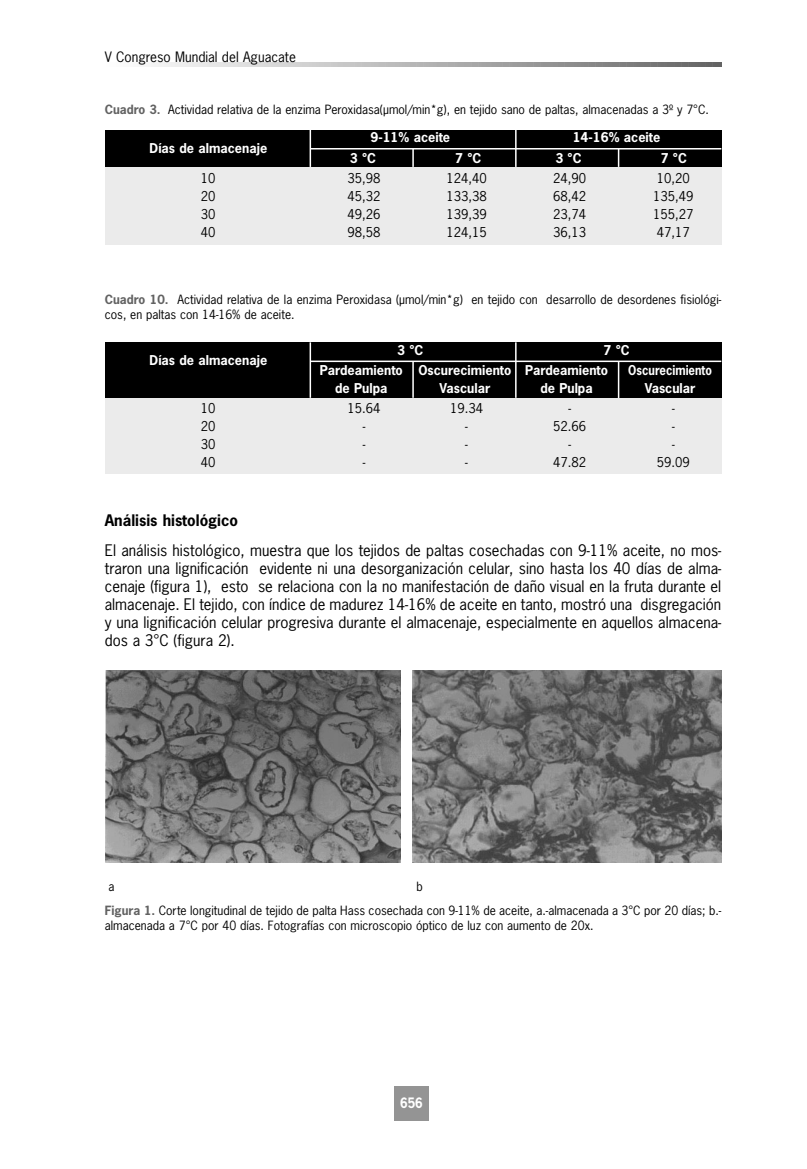
<style>
.page{position:relative;width:807px;height:1169px;background:#fff}
.page>*{position:absolute;margin:0;border:0;box-sizing:border-box;transform-origin:0 0}
.t1{font:15px/18px "News Gothic";color:#000;text-align:justify}
.t2{font:700 15px "News Gothic";color:#000}
.t3{font:13.5px "News Gothic";color:#000}
.t4{font:700 13.5px "News Gothic";color:#fff;scale:.9 1}
.t5{font:12.75px "News Gothic";color:#000}
.t6{font:700 12.75px/18px "News Gothic";color:#fff;text-align:center}
.t7{font:700 12.75px/18px "News Gothic";color:#fff;text-align:center;scale:.9 1}
.t8{font:12px/14.4px "News Gothic";color:#000}
.s1{font-weight:700;color:#626262}
</style>
<div class="page">
<svg style="left:151px;top:62px;width:571px;height:4px;background:#afafaf"></svg>
<div style="left:395px;top:1086px;width:34px;height:34px;background:#949494"></div>
<div style="left:105px;top:141px;width:616px;height:104px;background:#ebebeb"></div>
<div style="left:105px;top:130px;width:616px;height:37px;background:#000"></div>
<hr style="left:515px;top:130px;width:2px;height:37px;background:#fff">
<svg style="left:412px;top:149px;width:2px;height:18px"></svg>
<svg style="left:618px;top:149px;width:1px;height:18px"></svg>
<hr style="left:310px;top:130px;width:1px;height:37px;background:#fff">
<hr style="left:310px;top:148px;width:411px;height:1px;background:#fff">
<div style="left:105px;top:354px;width:616px;height:119px;background:#ebebeb"></div>
<div style="left:105px;top:342px;width:616px;height:56px;background:#000"></div>
<hr style="left:515px;top:342px;width:2px;height:56px;background:#fff">
<hr style="left:412px;top:361px;width:2px;height:37px;background:#fff">
<hr style="left:618px;top:361px;width:1px;height:37px;background:#fff">
<hr style="left:310px;top:342px;width:1px;height:56px;background:#fff">
<hr style="left:310px;top:360px;width:411px;height:2px;background:#fff">
<img style="left:105px;top:671px;width:295px;height:191px">
<img style="left:413px;top:670px;width:308px;height:192px">
<p class="t3" style="left:105px;top:51px;width:193px">V Congreso Mundial del Aguacate</p>
<p class="t8" style="left:105px;top:103px;width:606px"><span class="s1">Cuadro 3.</span> Actividad relativa de la enzima Peroxidasa(µmol/min*g), en tejido sano de paltas, almacenadas a 3º y 7°C.</p>
<p class="t6" style="left:150px;top:140px;width:119px">Días de almacenaje</p>
<p class="t6" style="left:370px;top:130px;width:81px">9-11% aceite</p>
<p class="t6" style="left:573px;top:130px;width:89px">14-16% aceite</p>
<p class="t6" style="left:350px;top:150px;width:28px">3 °C</p>
<p class="t6" style="left:455px;top:150px;width:28px">7 °C</p>
<p class="t6" style="left:555px;top:150px;width:28px">3 °C</p>
<p class="t6" style="left:661px;top:150px;width:28px">7 °C</p>
<p class="t5" style="left:201px;top:173px;width:16px">10</p>
<p class="t5" style="left:348px;top:173px;width:35px">35,98</p>
<p class="t5" style="left:446px;top:173px;width:42px">124,40</p>
<p class="t5" style="left:553px;top:173px;width:35px">24,90</p>
<p class="t5" style="left:657px;top:173px;width:35px">10,20</p>
<p class="t5" style="left:201px;top:191px;width:16px">20</p>
<p class="t5" style="left:348px;top:191px;width:35px">45,32</p>
<p class="t5" style="left:446px;top:191px;width:42px">133,38</p>
<p class="t5" style="left:553px;top:191px;width:35px">68,42</p>
<p class="t5" style="left:653px;top:191px;width:42px">135,49</p>
<p class="t5" style="left:201px;top:209px;width:16px">30</p>
<p class="t5" style="left:348px;top:209px;width:35px">49,26</p>
<p class="t5" style="left:446px;top:209px;width:42px">139,39</p>
<p class="t5" style="left:553px;top:209px;width:35px">23,74</p>
<p class="t5" style="left:653px;top:209px;width:42px">155,27</p>
<p class="t5" style="left:201px;top:227px;width:16px">40</p>
<p class="t5" style="left:348px;top:227px;width:35px">98,58</p>
<p class="t5" style="left:446px;top:227px;width:42px">124,15</p>
<p class="t5" style="left:553px;top:227px;width:35px">36,13</p>
<p class="t5" style="left:657px;top:227px;width:35px">47,17</p>
<p class="t8" style="left:105px;top:294px;width:618px"><span class="s1">Cuadro 10.</span> Actividad relativa de la enzima Peroxidasa (µmol/min*g) en tejido con desarrollo de desordenes fisiológi&shy;cos, en paltas con 14-16% de aceite.</p>
<p class="t6" style="left:150px;top:352px;width:119px">Días de almacenaje</p>
<p class="t6" style="left:397px;top:342px;width:28px">3 °C</p>
<p class="t6" style="left:603px;top:342px;width:28px">7 °C</p>
<p class="t6" style="left:320px;top:362px;width:85px">Pardeamiento de Pulpa</p>
<p class="t6" style="left:418px;top:362px;width:95px">Oscurecimiento<br>Vascular</p>
<p class="t6" style="left:525px;top:362px;width:85px">Pardeamiento de Pulpa</p>
<p class="t7" style="left:628px;top:362px;width:95px">Oscurecimiento<br>Vascular</p>
<p class="t5" style="left:201px;top:403px;width:16px">10</p>
<p class="t5" style="left:348px;top:403px;width:35px">15.64</p>
<p class="t5" style="left:450px;top:403px;width:35px">19.34</p>
<p class="t5" style="left:569px;top:403px;width:4px">-</p>
<p class="t5" style="left:672px;top:403px;width:4px">-</p>
<p class="t5" style="left:201px;top:421px;width:16px">20</p>
<p class="t5" style="left:363px;top:421px;width:4px">-</p>
<p class="t5" style="left:465px;top:421px;width:4px">-</p>
<p class="t5" style="left:553px;top:421px;width:35px">52.66</p>
<p class="t5" style="left:672px;top:421px;width:4px">-</p>
<p class="t5" style="left:201px;top:439px;width:16px">30</p>
<p class="t5" style="left:363px;top:439px;width:4px">-</p>
<p class="t5" style="left:465px;top:439px;width:4px">-</p>
<p class="t5" style="left:569px;top:439px;width:4px">-</p>
<p class="t5" style="left:672px;top:439px;width:4px">-</p>
<p class="t5" style="left:201px;top:457px;width:16px">40</p>
<p class="t5" style="left:363px;top:457px;width:4px">-</p>
<p class="t5" style="left:465px;top:457px;width:4px">-</p>
<p class="t5" style="left:553px;top:457px;width:35px">47.82</p>
<p class="t5" style="left:657px;top:457px;width:35px">59.09</p>
<p class="t2" style="left:105px;top:514px;width:135px">Análisis histológico</p>
<p class="t1" style="left:105px;top:543px;width:618px">El análisis histológico, muestra que los tejidos de paltas cosechadas con 9-11% aceite, no mos&shy;traron una lignificación evidente ni una desorganización celular, sino hasta los 40 días de alma&shy;cenaje (figura 1), esto se relaciona con la no manifestación de daño visual en la fruta durante el almacenaje. El tejido, con índice de madurez 14-16% de aceite en tanto, mostró una disgregación y una lignificación celular progresiva durante el almacenaje, especialmente en aquellos almacena&shy;dos a 3°C (figura 2).</p>
<p class="t8" style="left:105px;top:875px;width:618px;line-height:24.5px;text-indent:312px">b<br><span class="s1">Figura 1.</span> Corte longitudinal de tejido de palta Hass cosechada con 9-11% de aceite, a.-almacenada a 3°C por 20 días; b.-</p>
<p class="t8" style="left:105px;top:919px;width:490px">almacenada a 7°C por 40 días. Fotografías con microscopio óptico de luz con aumento de 20x.</p>
<p class="t8" style="left:109px;top:880px;width:7px">a</p>
<p class="t4" style="left:400px;top:1097px;width:27px">656</p>
</div>
